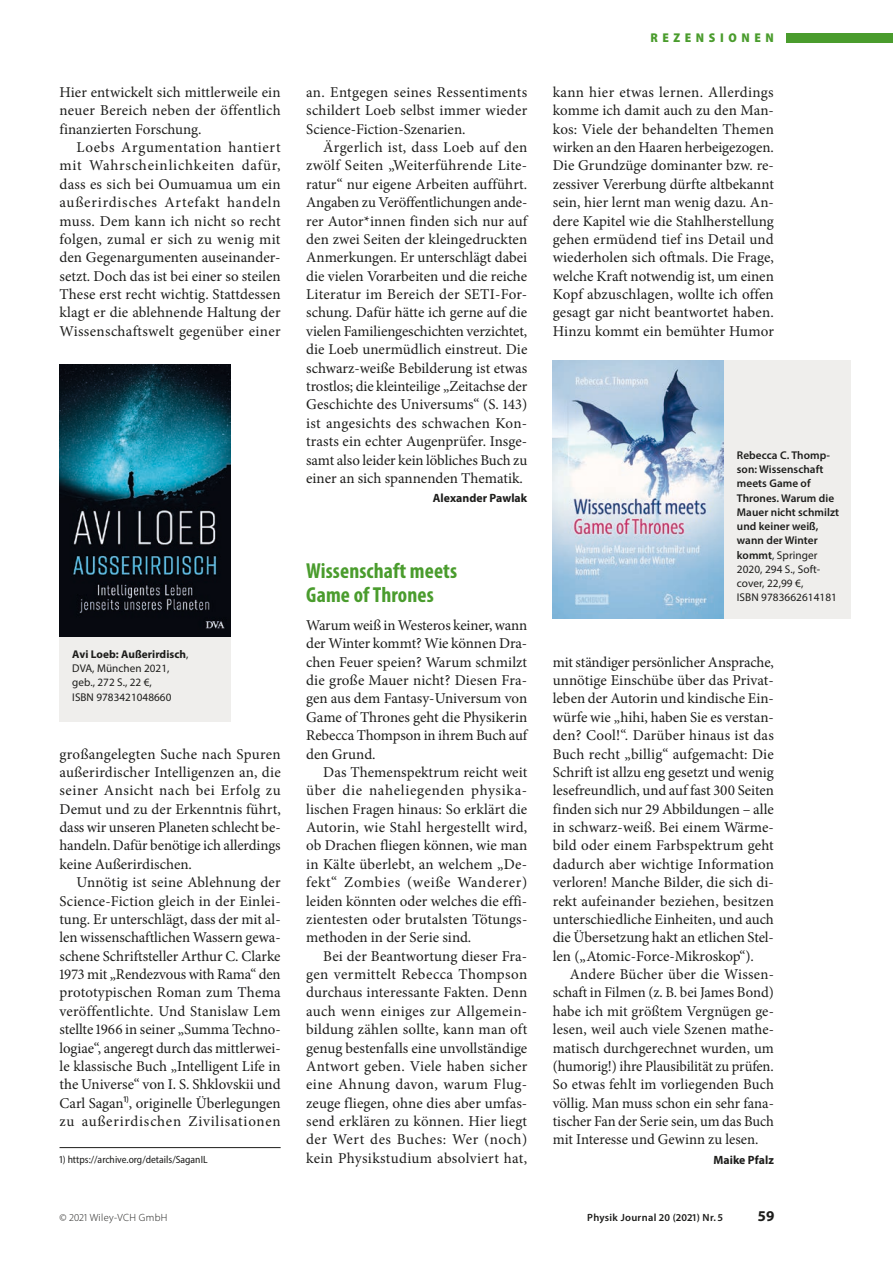
<style>
.page{position:relative;width:893px;height:1263px;background:#fff}
.page>*{position:absolute;margin:0;border:0;box-sizing:border-box;transform-origin:0 0}
.Ü_AKt_HT_Bücher_DPG{font:700 condensed 21.75px/24px "Myriad Pro";letter-spacing:.005em;color:#4a9c2d}
.GT{font:15px/18.3px "Minion Pro";letter-spacing:.005em;color:#1d1d1b;text-align:justify}
.GTO{font:15px/18.3px "Minion Pro";letter-spacing:-.005em;color:#1d1d1b;text-align:justify}
.t1{font:700 15px "Myriad Pro";color:#1d1d1b}
.t2{font:900 semi-condensed 12.75px "Myriad Pro";letter-spacing:.36em;color:#4a9c2d}
.Autor__Rezensent{font:700 12px "Myriad Pro";letter-spacing:.005em;color:#1d1d1b}
.BU__Buch_legende{font:600 11.25px/14.2px "Myriad Pro";letter-spacing:.005em;color:#1d1d1b}
.BU__Buch_legende-2{font:11.25px/14.2px "Myriad Pro";letter-spacing:.005em;color:#1d1d1b}
.BU__Buch_legende-3{font:700 11.25px "Myriad Pro";letter-spacing:.005em;color:#1d1d1b}
.FN__mit_Linie{font:semi-condensed 10.5px "Myriad Pro";color:#1d1d1b}
.t3{font:600 10.5px "Myriad Pro";letter-spacing:.03em;color:#1d1d1b}
.t4{font:300 10.5px "Myriad Pro";letter-spacing:.03em;color:#1d1d1b}
.s1{font-weight:400}
</style>
<div class="page">
<div style="left:787px;top:33px;width:106px;height:9px;background:#4a9c2d"></div>
<div style="left:60px;top:367px;width:171px;height:355px;background:#efeeec"></div>
<img style="left:60px;top:365px;width:171px;height:272px">
<div style="left:722px;top:360px;width:128px;height:258px;background:#efeeec"></div>
<img style="left:553px;top:360px;width:171px;height:258px">
<hr style="left:60px;top:1147px;width:221px;height:1px;background:#1d1d1b">
<p class="GT" style="left:60px;top:83px;width:223px">Hier entwickelt sich mittlerweile ein neuer Bereich neben der öffentlich finanzierten Forschung.</p>
<p class="GT" style="left:60px;top:138px;width:223px;text-indent:17px">Loebs Argumentation hantiert mit Wahrscheinlichkeiten dafür, dass es sich bei Oumuamua um ein außerirdisches Artefakt handeln muss. Dem kann ich nicht so recht folgen, zumal er sich zu wenig mit den Gegenargumenten auseinander&shy;setzt. Doch das ist bei einer so steilen These erst recht wichtig. Stattdessen klagt er die ablehnende Haltung der Wissenschaftswelt gegenüber einer</p>
<p class="BU__Buch_legende-3" style="left:72px;top:647px;width:118px">Avi Loeb: Außerirdisch<span class="s1">,</span></p>
<p class="BU__Buch_legende-2" style="left:72px;top:661px;width:101px">DVA, München 2021, geb., 272 S., 22 €,<br>ISBN 9783421048660</p>
<p class="GT" style="left:60px;top:745px;width:223px">großangelegten Suche nach Spuren außerirdischer Intelligenzen an, die seiner Ansicht nach bei Erfolg zu Demut und zu der Erkenntnis führt, dass wir unseren Planeten schlecht be&shy;handeln. Dafür benötige ich allerdings keine Außerirdischen.</p>
<p class="GT" style="left:60px;top:873px;width:223px;text-indent:17px">Unnötig ist seine Ablehnung der Science-Fiction gleich in der Einlei&shy;tung. Er unterschlägt, dass der mit al&shy;len wissenschaftlichen Wassern gewa&shy;schene Schriftsteller Arthur C. Clarke 1973 mit „Rendezvous with Rama“ den prototypischen Roman zum Thema veröffentlichte. Und Stanislaw Lem stellte 1966 in seiner „Summa Techno&shy;logiae“, angeregt durch das mittlerwei&shy;le klassische Buch „Intelligent Life in the Universe“ von I. S. Shklovskii und Carl Sagan<sup>1)</sup>, originelle Überlegungen zu außerirdischen Zivilisationen</p>
<p class="FN__mit_Linie" style="left:60px;top:1153px;width:150px">1) https://archive.org/details/SaganIL</p>
<p class="GT" style="left:306px;top:83px;width:223px">an. Entgegen seines Ressentiments schildert Loeb selbst immer wieder Science-Fiction-Szenarien.</p>
<p class="GT" style="left:306px;top:138px;width:223px;text-indent:17px">Ärgerlich ist, dass Loeb auf den zwölf Seiten „Weiterführende Lite&shy;ratur“ nur eigene Arbeiten aufführt.<br>Angaben zu Veröffentlichungen ande&shy;rer Autor*innen finden sich nur auf den zwei Seiten der kleingedruckten Anmerkungen. Er unterschlägt dabei die vielen Vorarbeiten und die reiche Literatur im Bereich der SETI-For&shy;schung. Dafür hätte ich gerne auf die vielen Familiengeschichten verzichtet, die Loeb unermüdlich einstreut. Die schwarz-weiße Bebilderung ist etwas trostlos; die kleinteilige „Zeitachse der Geschichte des Universums“ (S. 143) ist angesichts des schwachen Kon&shy;trasts ein echter Augenprüfer. Insge&shy;samt also leider kein löbliches Buch zu einer an sich spannenden Thematik.</p>
<p class="Autor__Rezensent" style="left:433px;top:490px;width:96px">Alexander Pawlak</p>
<p class="Ü_AKt_HT_Bücher_DPG" style="left:306px;top:558px;width:153px">Wissenschaft meets<br>Game of Thrones</p>
<p class="GTO" style="left:306px;top:616px;width:223px">Warum weiß in Westeros keiner, wann der Winter kommt? Wie können Dra&shy;chen Feuer speien? Warum schmilzt die große Mauer nicht? Diesen Fra&shy;gen aus dem Fantasy-Universum von Game of Thrones geht die Physikerin Rebecca Thompson in ihrem Buch auf den Grund.</p>
<p class="GT" style="left:306px;top:763px;width:223px;text-indent:17px">Das Themenspektrum reicht weit über die naheliegenden physika&shy;lischen Fragen hinaus: So erklärt die Autorin, wie Stahl hergestellt wird, ob Drachen fliegen können, wie man in Kälte überlebt, an welchem „De&shy;fekt“ Zombies (weiße Wanderer) leiden könnten oder welches die effi&shy;zientesten oder brutalsten Tötungs&shy;methoden in der Serie sind.</p>
<p class="GT" style="left:306px;top:947px;width:223px;text-indent:17px">Bei der Beantwortung dieser Fra&shy;gen vermittelt Rebecca Thompson durchaus interessante Fakten. Denn auch wenn einiges zur Allgemein&shy;bildung zählen sollte, kann man oft genug bestenfalls eine unvollständige Antwort geben. Viele haben sicher eine Ahnung davon, warum Flug&shy;zeuge fliegen, ohne dies aber umfas&shy;send erklären zu können. Hier liegt der Wert des Buches: Wer (noch) kein Physikstudium absolviert hat,</p>
<p class="t2" style="left:650px;top:30px;width:125px">REZENSIONEN</p>
<p class="GT" style="left:553px;top:83px;width:223px">kann hier etwas lernen. Allerdings komme ich damit auch zu den Man&shy;kos: Viele der behandelten Themen wirken an den Haaren herbeigezogen.<br>Die Grundzüge dominanter bzw. re&shy;zessiver Vererbung dürfte altbekannt sein, hier lernt man wenig dazu. An&shy;dere Kapitel wie die Stahlherstellung gehen ermüdend tief ins Detail und wiederholen sich oftmals. Die Frage, welche Kraft notwendig ist, um einen Kopf abzuschlagen, wollte ich offen gesagt gar nicht beantwortet haben.<br>Hinzu kommt ein bemühter Humor</p>
<p class="BU__Buch_legende" style="left:737px;top:448px;width:104px">Rebecca C. Thomp&shy;son: Wissenschaft meets Game of<br>Thrones. Warum die<br>Mauer nicht schmilzt und keiner weiß, wann der Winter kommt<span class="s1">, Springer<br>2020, 294 S., Soft&shy;cover, 22,99 €,<br>ISBN 9783662614181</span></p>
<p class="GT" style="left:553px;top:653px;width:223px">mit ständiger persönlicher Ansprache, unnötige Einschübe über das Privat&shy;leben der Autorin und kindische Ein&shy;würfe wie „hihi, haben Sie es verstan&shy;den? Cool!“. Darüber hinaus ist das Buch recht „billig“ aufgemacht: Die Schrift ist allzu eng gesetzt und wenig lesefreundlich, und auf fast 300 Seiten finden sich nur 29 Abbildungen – alle in schwarz-weiß. Bei einem Wärme&shy;bild oder einem Farbspektrum geht dadurch aber wichtige Information verloren! Manche Bilder, die sich di&shy;rekt aufeinander beziehen, besitzen unterschiedliche Einheiten, und auch die Übersetzung hakt an etlichen Stel&shy;len („Atomic-Force-Mikroskop“).</p>
<p class="GT" style="left:553px;top:965px;width:223px;text-indent:17px">Andere Bücher über die Wissen&shy;schaft in Filmen (z. B. bei James Bond) habe ich mit größtem Vergnügen ge&shy;lesen, weil auch viele Szenen mathe&shy;matisch durchgerechnet wurden, um (humorig!) ihre Plausibilität zu prüfen.<br>So etwas fehlt im vorliegenden Buch völlig. Man muss schon ein sehr fana&shy;tischer Fan der Serie sein, um das Buch mit Interesse und Gewinn zu lesen.</p>
<p class="Autor__Rezensent" style="left:713px;top:1152px;width:62px">Maike Pfalz</p>
<p class="t4" style="left:60px;top:1211px;width:109px">© 2021 Wiley-VCH GmbH</p>
<p class="t3" style="left:587px;top:1211px;width:137px">Physik Journal 20 (2021) Nr. 5</p>
<p class="t1" style="left:758px;top:1206px;width:18px">59</p>
</div>
